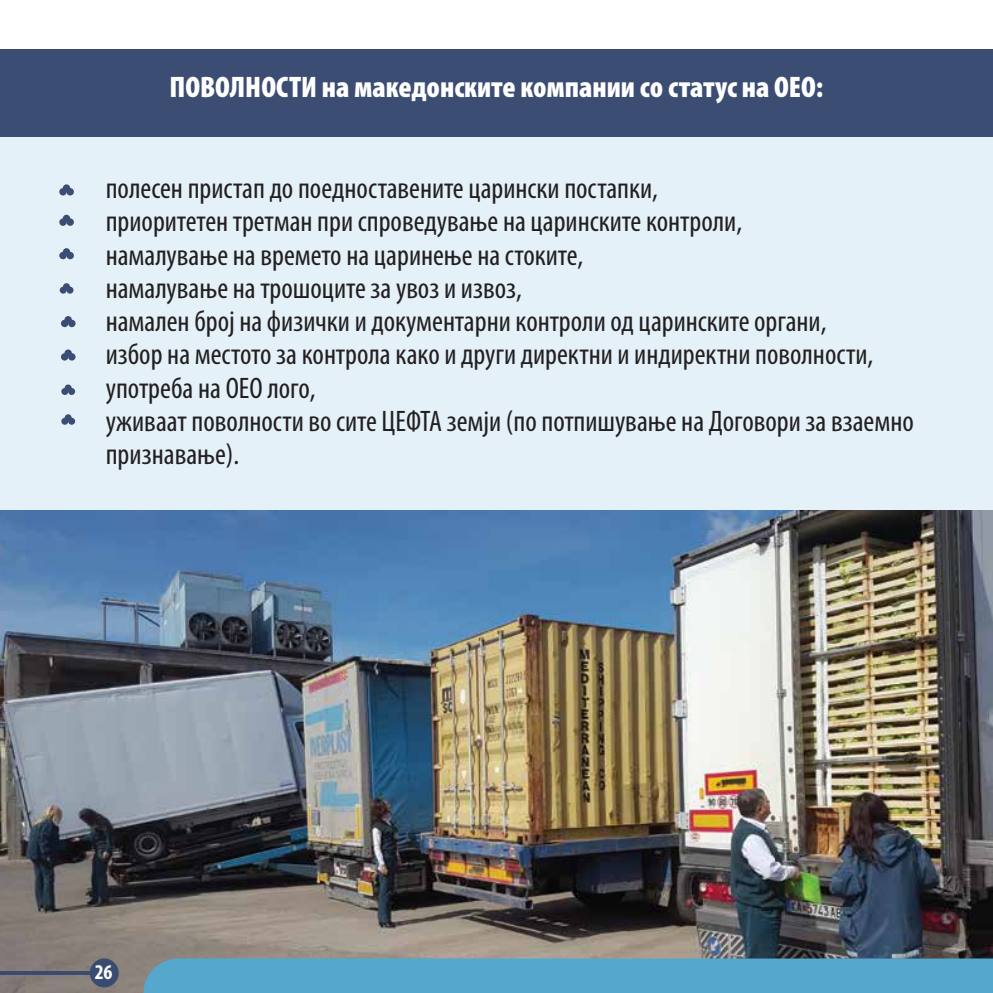
<style>
.page{position:relative;width:993px;height:993px;background:#fff}
.page>*{position:absolute;margin:0;border:0;box-sizing:border-box;transform-origin:0 0}
.t1{font:condensed 29.75px/33.2px "Myriad Pro";color:#231f20}
.t2{font:900 condensed 29.75px "Myriad Pro";color:#fff}
.t3{font:700 condensed 21px "Myriad Pro";color:#fff}
</style>
<div class="page">
<img style="left:0;top:509px;width:992px;height:483px">
<div style="left:0;top:137px;width:992px;height:372px;background:#e4f1f9"></div>
<div style="left:0;top:49px;width:992px;height:88px;background:#3b4d72"></div>
<div style="left:63px;top:184px;width:7px;height:8px;background:#3b4d72;border-radius:50%"></div>
<div style="left:66px;top:188px;width:8px;height:7px;background:#3b4d72;border-radius:50%"></div>
<div style="left:59px;top:188px;width:8px;height:7px;background:#3b4d72;border-radius:50%"></div>
<div style="left:63px;top:215px;width:7px;height:7px;background:#3b4d72;border-radius:50%"></div>
<div style="left:66px;top:218px;width:8px;height:8px;background:#3b4d72;border-radius:50%"></div>
<div style="left:59px;top:218px;width:8px;height:8px;background:#3b4d72;border-radius:50%"></div>
<div style="left:63px;top:248px;width:7px;height:7px;background:#3b4d72;border-radius:50%"></div>
<div style="left:66px;top:252px;width:8px;height:7px;background:#3b4d72;border-radius:50%"></div>
<div style="left:59px;top:252px;width:8px;height:7px;background:#3b4d72;border-radius:50%"></div>
<div style="left:63px;top:283px;width:7px;height:7px;background:#3b4d72;border-radius:50%"></div>
<div style="left:66px;top:286px;width:7px;height:7px;background:#3b4d72;border-radius:50%"></div>
<div style="left:60px;top:286px;width:7px;height:7px;background:#3b4d72;border-radius:50%"></div>
<div style="left:64px;top:316px;width:8px;height:7px;background:#3b4d72;border-radius:50%"></div>
<div style="left:68px;top:319px;width:7px;height:8px;background:#3b4d72;border-radius:50%"></div>
<div style="left:61px;top:319px;width:7px;height:8px;background:#3b4d72;border-radius:50%"></div>
<div style="left:64px;top:349px;width:8px;height:8px;background:#3b4d72;border-radius:50%"></div>
<div style="left:68px;top:353px;width:7px;height:7px;background:#3b4d72;border-radius:50%"></div>
<div style="left:61px;top:353px;width:7px;height:7px;background:#3b4d72;border-radius:50%"></div>
<div style="left:65px;top:384px;width:7px;height:7px;background:#3b4d72;border-radius:50%"></div>
<div style="left:68px;top:388px;width:7px;height:7px;background:#3b4d72;border-radius:50%"></div>
<div style="left:61px;top:388px;width:7px;height:7px;background:#3b4d72;border-radius:50%"></div>
<div style="left:65px;top:414px;width:7px;height:7px;background:#3b4d72;border-radius:50%"></div>
<div style="left:68px;top:417px;width:7px;height:7px;background:#3b4d72;border-radius:50%"></div>
<div style="left:61px;top:417px;width:7px;height:7px;background:#3b4d72;border-radius:50%"></div>
<svg style="left:0;top:970px;width:90px;height:4px"></svg>
<div style="left:90px;top:958px;width:29px;height:29px;background:#3a4b71;border-radius:50%"></div>
<div style="left:143px;top:958px;width:849px;height:34px;background:#55a8cc"></div>
<p class="t2" style="left:169px;top:71px;width:655px">ПОВОЛНОСТИ на македонските компании со статус на ОЕО:</p>
<p class="t1" style="left:106px;top:171px;width:809px">полесен пристап до поедноставените царински постапки,<br>приоритетен третман при спроведување на царинските контроли,<br>намалување на времето на царинење на стоките,<br>намалување на трошоците за увоз и извоз,<br>намален број на физички и документарни контроли од царинските органи,<br>избор на местото за контрола како и други директни и индиректни поволности, употреба на ОЕО лого,<br>уживаат поволности во сите ЦЕФТА земји (по потпишување на Договори за взаемно признавање).</p>
<p class="t3" style="left:95px;top:958px;width:19px">26</p>
</div>
